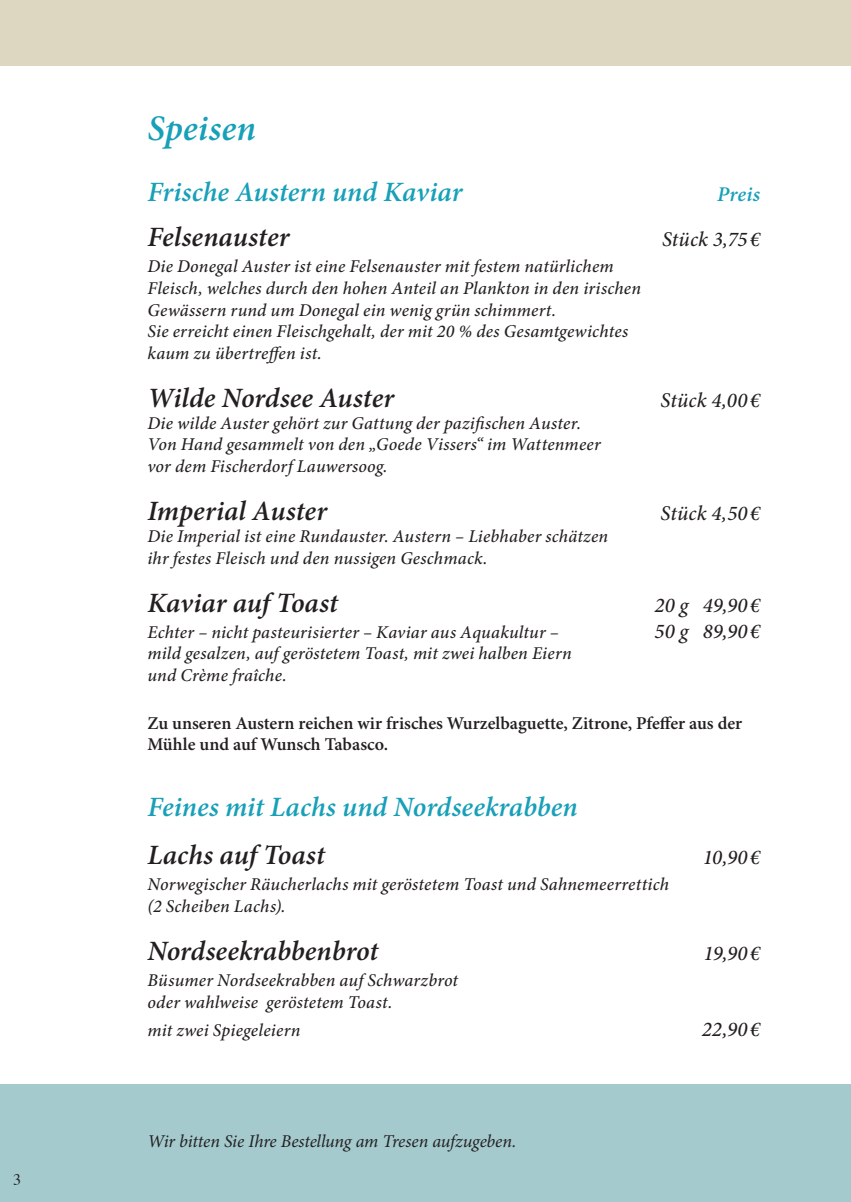
<style>
.page{position:relative;width:851px;height:1202px;background:#fff}
.page>*{position:absolute;margin:0;border:0;box-sizing:border-box;transform-origin:0 0}
.t1{font:italic 600 36px "Minion Pro";letter-spacing:.005em;color:#18a0b9}
.t2{font:italic 600 28px "Minion Pro";color:#231f20}
.t3{font:italic 600 28px "Minion Pro";color:#18a0b9}
.t4{font:italic 500 21px "Minion Pro";color:#231f20}
.t5{font:italic 600 21px "Minion Pro";letter-spacing:.01em;color:#18a0b9}
.t6{font:italic 500 18px/21.6px "Minion Pro";letter-spacing:.01em;color:#231f20}
.t7{font:600 18px/21.6px "Minion Pro";color:#231f20}
.t8{font:italic 18px "Minion Pro";letter-spacing:-.01em;color:#231f20}
.t9{font:16px "Times";color:#231f20}
</style>
<div class="page">
<div style="left:0;top:0;width:850px;height:66px;background:#ddd7c2"></div>
<div style="left:0;top:1084px;width:850px;height:118px;background:#a4cace"></div>
<p class="t9" style="left:13px;top:1165px;width:10px">3</p>
<h1 class="t1" style="left:147px;top:103px;width:110px">Speisen</h1>
<h2 class="t3" style="left:147px;top:173px;width:316px">Frische Austern und Kaviar</h2>
<p class="t5" style="left:717px;top:180px;width:44px">Preis</p>
<h2 class="t2" style="left:147px;top:218px;width:143px">Felsenauster</h2>
<p class="t4" style="left:662px;top:225px;width:100px">Stück 3,75 €</p>
<p class="t6" style="left:147px;top:256px;width:495px">Die Donegal Auster ist eine Felsenauster mit festem natürlichem Fleisch, welches durch den hohen Anteil an Plankton in den irischen Gewässern rund um Donegal ein wenig grün schimmert.<br>Sie erreicht einen Fleischgehalt, der mit 20 % des Gesamtgewichtes kaum zu übertreffen ist.</p>
<h2 class="t2" style="left:147px;top:379px;width:248px">Wilde Nordsee Auster</h2>
<p class="t4" style="left:660px;top:386px;width:101px">Stück 4,00 €</p>
<p class="t6" style="left:147px;top:412px;width:455px">Die wilde Auster gehört zur Gattung der pazifischen Auster.<br>Von Hand gesammelt von den „Goede Vissers“ im Wattenmeer vor dem Fischerdorf Lauwersoog.</p>
<h2 class="t2" style="left:147px;top:492px;width:181px">Imperial Auster</h2>
<p class="t4" style="left:660px;top:499px;width:101px">Stück 4,50 €</p>
<p class="t6" style="left:147px;top:525px;width:462px">Die Imperial ist eine Rundauster. Austern – Liebhaber schätzen ihr festes Fleisch und den nussigen Geschmack.</p>
<h2 class="t2" style="left:147px;top:583px;width:192px">Kaviar auf Toast</h2>
<p class="t4" style="left:654px;top:591px;width:107px">20 g 49,90 €</p>
<p class="t6" style="left:147px;top:621px;width:413px">Echter – nicht pasteurisierter – Kaviar aus Aquakultur –</p>
<p class="t4" style="left:654px;top:617px;width:107px">50 g 89,90 €</p>
<p class="t6" style="left:147px;top:643px;width:426px">mild gesalzen, auf geröstetem Toast, mit zwei halben Eiern und Crème fraîche.</p>
<p class="t7" style="left:147px;top:712px;width:596px">Zu unseren Austern reichen wir frisches Wurzelbaguette, Zitrone, Pfeffer aus der<br>Mühle und auf Wunsch Tabasco.</p>
<h2 class="t3" style="left:147px;top:787px;width:432px">Feines mit Lachs und Nordseekrabben</h2>
<h2 class="t2" style="left:147px;top:835px;width:179px">Lachs auf Toast</h2>
<p class="t4" style="left:702px;top:843px;width:59px">10,90 €</p>
<p class="t6" style="left:147px;top:873px;width:523px">Norwegischer Räucherlachs mit geröstetem Toast und Sahnemeerrettich (2 Scheiben Lachs).</p>
<h2 class="t2" style="left:147px;top:931px;width:232px">Nordseekrabbenbrot</h2>
<p class="t4" style="left:703px;top:939px;width:58px">19,90 €</p>
<p class="t6" style="left:147px;top:969px;width:312px">Büsumer Nordseekrabben auf Schwarzbrot oder wahlweise geröstetem Toast.</p>
<p class="t6" style="left:147px;top:1020px;width:154px">mit zwei Spiegeleiern</p>
<p class="t4" style="left:701px;top:1015px;width:60px">22,90 €</p>
<p class="t8" style="left:147px;top:1129px;width:370px">Wir bitten Sie Ihre Bestellung am Tresen aufzugeben.</p>
</div>
